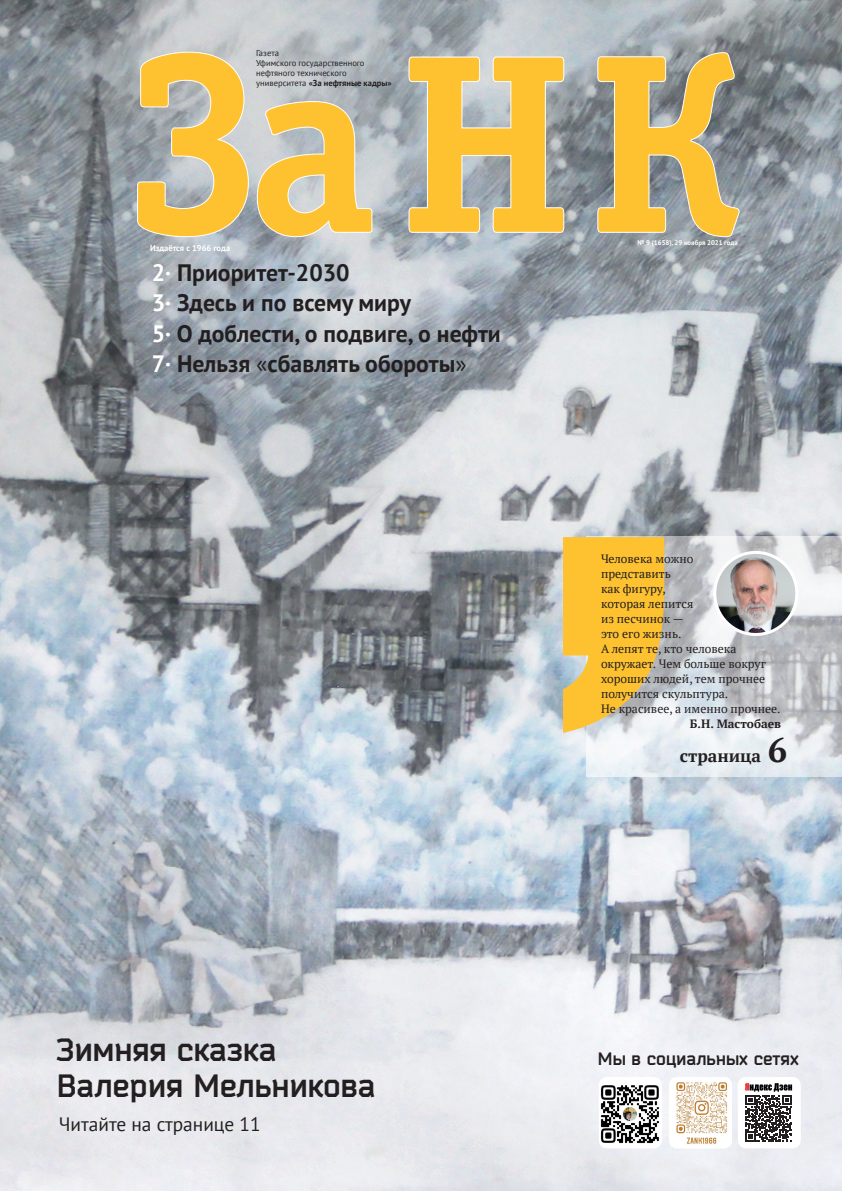
<style>
.page{position:relative;width:842px;height:1191px;background:#fff}
.page>*{position:absolute;margin:0;border:0;box-sizing:border-box;transform-origin:0 0}
.t1{font:700 31.8px/36px "Bender";color:#231f20}
.t2{font:700 23.7px/30.3px "PT Sans";color:#231f20}
.t3{font:19.4px "PT Sans";color:#231f20}
.t4{font:700 17.7px "Bender";color:#231f20}
.t5{font:700 17.1px "PT Serif";color:#231f20}
.t6{font:12px/15px "PT Serif";color:#231f20}
.t7{font:700 12px "PT Serif";color:#231f20}
.t8{font:8.6px/10px "PT Sans";color:#231f20}
.t9{font:700 8.5px "PT Sans";color:#fff}
.t10{font:700 6.8px "PT Sans";color:#fff}
.s1{font-weight:700}
.s2{color:#fff}
.s3{font-weight:400}
.s4{font-size:34.3px}
</style>
<div class="page">
<img style="left:0;top:0;width:842px;height:1191px">
<img style="left:587px;top:537px;width:255px;height:240px">
<svg style="left:137px;top:52px;width:603px;height:185px;background:#cfb87b"></svg>
<svg style="left:563px;top:537px;width:101px;height:196px;background:#f4c44e"></svg>
<img style="left:715px;top:552px;width:82px;height:82px">
<div style="left:713px;top:551px;width:85px;height:85px;border:3px solid #fff;border-radius:50%"></div>
<div style="left:738px;top:1077px;width:63px;height:71px;background:#fff;border-radius:8px"></div>
<img style="left:669px;top:1077px;width:63px;height:71px">
<div style="left:599px;top:1077px;width:63px;height:71px;background:#fff;border-radius:8px"></div>
<img style="left:599px;top:1081px;width:63px;height:65px">
<svg style="left:745px;top:1095px;width:47px;height:46px"></svg>
<img style="left:745px;top:1083px;width:48px;height:9px">
<p class="t8" style="left:256px;top:48px;width:137px">Газета<br>Уфимского государственного нефтяного технического университета <span class="s1">«За нефтяные кадры»</span></p>
<p class="t9" style="left:150px;top:242px;width:82px">Издаётся с 1966 года</p>
<h2 class="t2" style="left:152px;top:257px;width:351px"><span class="s2">2·</span> Приоритет‑2030<br><span class="s2">3·</span> Здесь и по всему миру<br><span class="s2">5·</span> О доблести, о подвиге, о нефти<br><span class="s2">7·</span> Нельзя <span class="s3">«</span>сбавлять обороты<span class="s3">»</span></h2>
<p class="t10" style="left:637px;top:238px;width:102px">№ 9 (1658), 29 ноября 2021 года</p>
<p class="t6" style="left:601px;top:551px;width:181px">Человека можно<br>представить<br>как фигуру,<br>которая лепится<br>из песчинок —<br>это его жизнь.<br>А лепят те, кто человека окружает. Чем больше вокруг хороших людей, тем прочнее получится скульптура.<br>Не красивее, а именно прочнее.</p>
<p class="t7" style="left:690px;top:715px;width:93px">Б.Н. Мастобаев</p>
<h3 class="t5" style="left:680px;top:744px;width:109px">страница <span class="s4">6</span></h3>
<h1 class="t1" style="left:57px;top:1032px;width:321px">Зимняя сказка<br>Валерия Мельникова</h1>
<h3 class="t3" style="left:59px;top:1111px;width:203px">Читайте на странице 11</h3>
<h3 class="t4" style="left:598px;top:1048px;width:202px">Мы в социальных сетях</h3>
</div>
